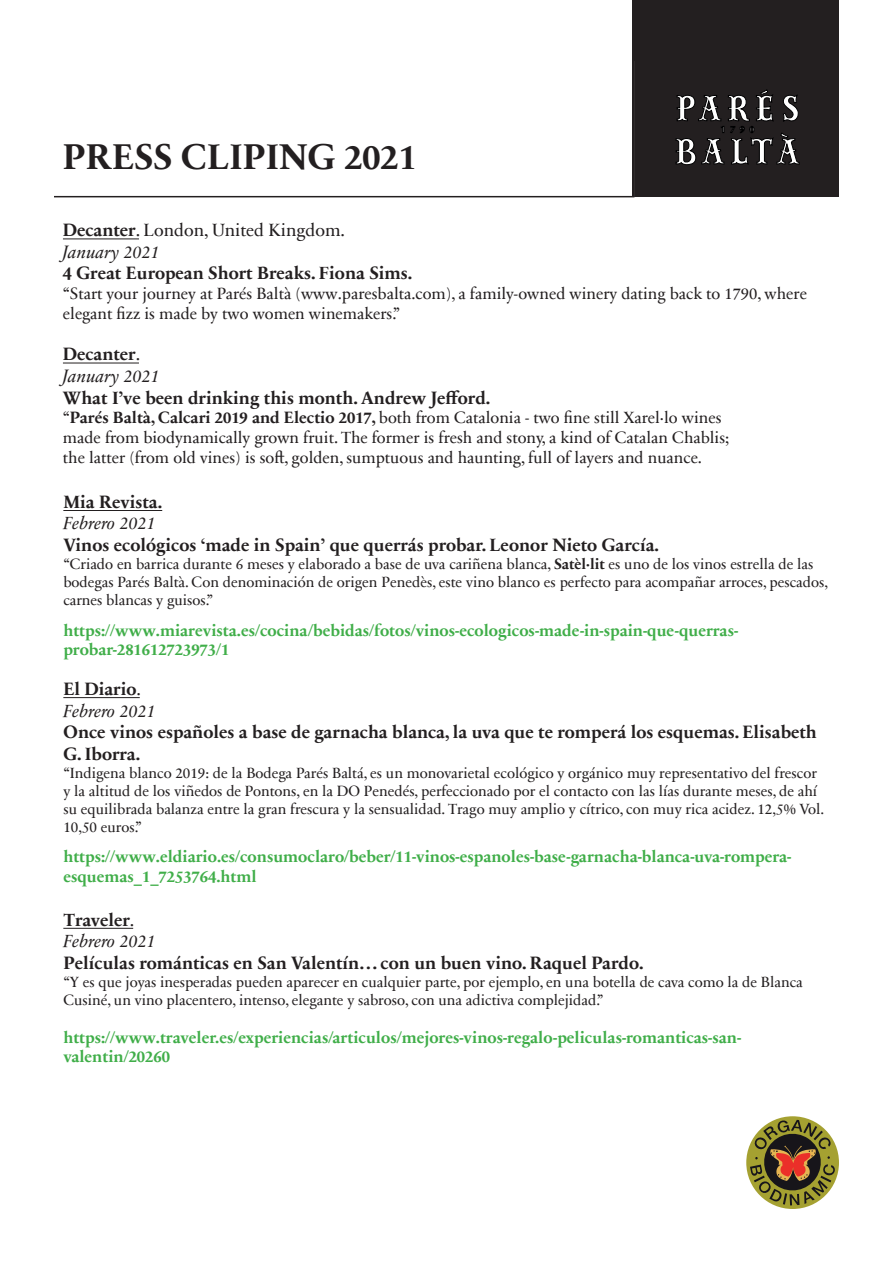
<style>
.page{position:relative;width:893px;height:1263px;background:#fff}
.page>*{position:absolute;margin:0;border:0;box-sizing:border-box;transform-origin:0 0}
.t1{font:700 36px "Sabon Next Com";color:#231f20}
.t2{font:700 18px/21.6px "Sabon Next Com";color:#231f20}
.t3{font:italic 18px/21.6px "Sabon Next Com";color:#231f20}
.t4{font:18px/21.6px "Sabon Next Com";color:#231f20}
.t5{font:16.5px/19.8px "Sabon Next Com";color:#231f20}
.t6{font:700 16.5px/19.8px "Sabon Next Com";color:#40ae49}
.t7{font:15px/18px "Sabon Next Com";color:#231f20}
.s1{font-weight:700}
.s2{font-style:italic}
.s3{font-weight:700;font-style:normal}
.s4{font-style:normal}
</style>
<div class="page">
<hr style="left:63px;top:238px;width:76px;height:1px;background:#231f20">
<hr style="left:63px;top:363px;width:76px;height:1px;background:#231f20">
<div style="left:632px;top:0;width:207px;height:197px;background:#231f20"></div>
<svg style="left:634px;top:62px;width:166px;height:134px"></svg>
<hr style="left:54px;top:196px;width:580px;height:1px;background:#231f20">
<hr style="left:63px;top:510px;width:99px;height:1px;background:#231f20">
<hr style="left:63px;top:697px;width:77px;height:1px;background:#231f20">
<hr style="left:63px;top:928px;width:70px;height:1px;background:#231f20">
<svg style="left:746px;top:1116px;width:93px;height:93px"></svg>
<svg style="left:750px;top:1120px;width:85px;height:85px;background:#877542"></svg>
<h1 class="t1" style="left:63px;top:128px;width:355px">PRESS CLIPING 2021</h1>
<p class="t4" style="left:63px;top:219px;width:284px"><span class="s1">Decanter</span>. London, United Kingdom.<br><span class="s2">January 2021</span></p>
<p class="t2" style="left:63px;top:262px;width:351px">4 Great European Short Breaks. Fiona Sims.</p>
<p class="t5" style="left:63px;top:283px;width:745px">“Start your journey at Parés Baltà (www.paresbalta.com), a family-owned winery dating back to 1790, where elegant fizz is made by two women winemakers.”</p>
<p class="t3" style="left:63px;top:343px;width:98px"><span class="s3">Decanter</span><span class="s4">.<br></span>January 2021</p>
<p class="t2" style="left:63px;top:386px;width:429px">What I’ve been drinking this month. Andrew Jefford.</p>
<p class="t5" style="left:63px;top:407px;width:668px">“<span class="s1">Parés Baltà, Calcari 2019 and Electio 2017,</span> both from Catalonia - two fine still Xarel·lo wines made from biodynamically grown fruit. The former is fresh and stony, a kind of Catalan Chablis; the latter (from old vines) is soft, golden, sumptuous and haunting, full of layers and nuance.</p>
<p class="t2" style="left:63px;top:490px;width:100px">Mia Revista.</p>
<p class="t3" style="left:63px;top:512px;width:94px">Febrero 2021</p>
<p class="t2" style="left:63px;top:533px;width:597px">Vinos ecológicos ‘made in Spain’ que querrás probar. Leonor Nieto García.</p>
<p class="t7" style="left:63px;top:554px;width:766px">“Criado en barrica durante 6 meses y elaborado a base de uva cariñena blanca, <span class="s1">Satèl·lit</span> es uno de los vinos estrella de las bodegas Parés Baltà. Con denominación de origen Penedès, este vino blanco es perfecto para acompañar arroces, pescados, carnes blancas y guisos.”</p>
<p class="t6" style="left:63px;top:619px;width:676px">https://www.miarevista.es/cocina/bebidas/fotos/vinos-ecologicos-made-in-spain-que-querras&shy;probar-281612723973/1</p>
<p class="t3" style="left:63px;top:677px;width:94px"><span class="s3">El Diario</span><span class="s4">.<br></span>Febrero 2021</p>
<p class="t2" style="left:63px;top:720px;width:755px">Once vinos españoles a base de garnacha blanca, la uva que te romperá los esquemas. Elisabeth<br>G. Iborra.</p>
<p class="t7" style="left:63px;top:763px;width:762px">“Indigena blanco 2019: de la Bodega Parés Baltá, es un monovarietal ecológico y orgánico muy representativo del frescor y la altitud de los viñedos de Pontons, en la DO Penedés, perfeccionado por el contacto con las lías durante meses, de ahí su equilibrada balanza entre la gran frescura y la sensualidad. Trago muy amplio y cítrico, con muy rica acidez. 12,5% Vol.<br>10,50 euros.”</p>
<p class="t6" style="left:63px;top:846px;width:729px">https://www.eldiario.es/consumoclaro/beber/11-vinos-espanoles-base-garnacha-blanca-uva-rompera&shy;esquemas_1_7253764.html</p>
<p class="t3" style="left:63px;top:908px;width:94px"><span class="s3">Traveler</span><span class="s4">.<br></span>Febrero 2021</p>
<p class="t2" style="left:63px;top:951px;width:582px">Películas románticas en San Valentín… con un buen vino. Raquel Pardo.</p>
<p class="t7" style="left:63px;top:972px;width:741px">“Y es que joyas inesperadas pueden aparecer en cualquier parte, por ejemplo, en una botella de cava como la de Blanca<br>Cusiné, un vino placentero, intenso, elegante y sabroso, con una adictiva complejidad.”</p>
<p class="t6" style="left:63px;top:1026px;width:679px">https://www.traveler.es/experiencias/articulos/mejores-vinos-regalo-peliculas-romanticas-san&shy;valentin/20260</p>
</div>
